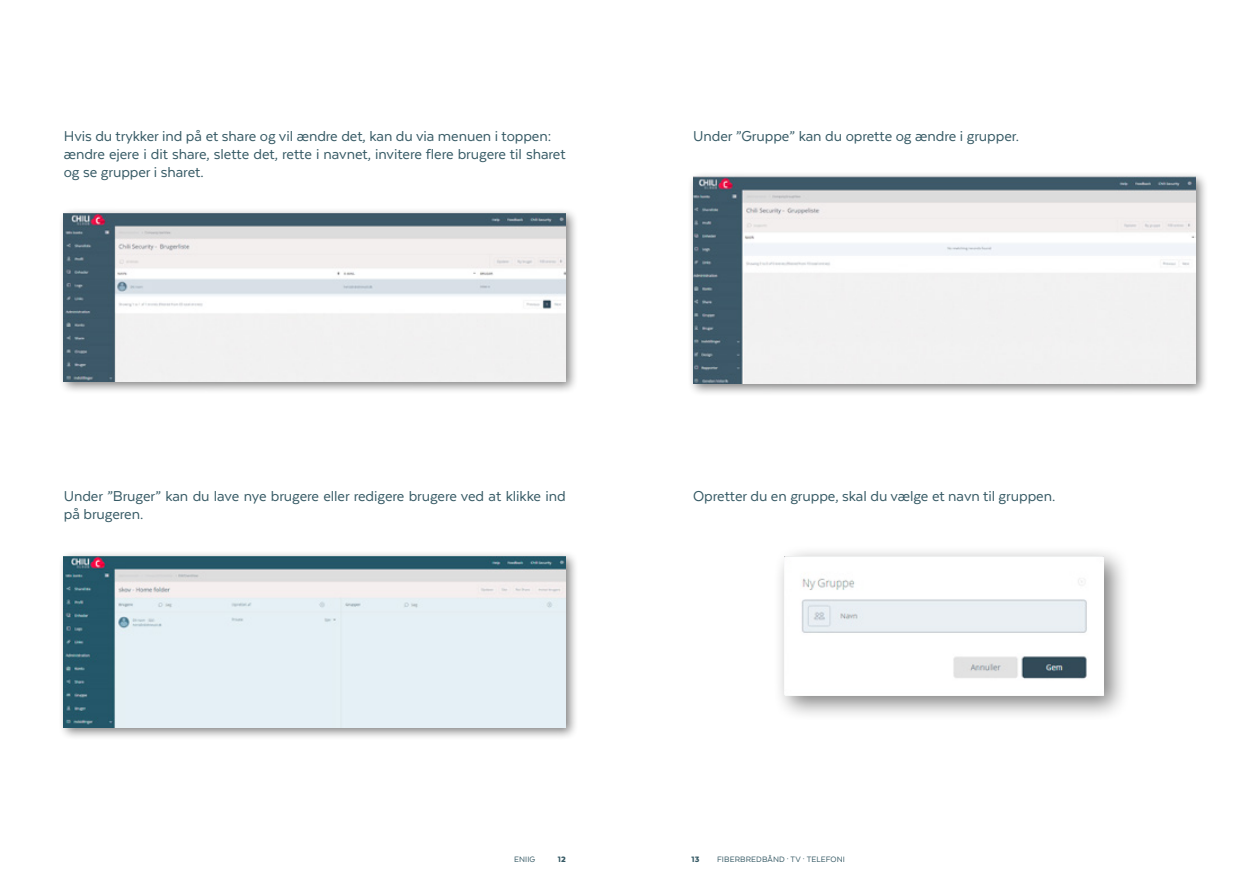
<style>
.page{position:relative;width:1259px;height:893px;background:#fff}
.page>*{position:absolute;margin:0;border:0;box-sizing:border-box;transform-origin:0 0}
.t1{font:16.5px/18px "Texta";letter-spacing:-.005em;color:#355964}
.t2{font:9px "Texta";letter-spacing:.01em;color:#355964}
.t3{font:900 9px "Texta";color:#355964}
</style>
<div class="page">
<div style="left:58px;top:207px;width:521px;height:188px;background:#000;opacity:.5"></div>
<img style="left:64px;top:213px;width:502px;height:168px">
<div style="left:58px;top:550px;width:521px;height:191px;background:#000;opacity:.5"></div>
<img style="left:64px;top:556px;width:502px;height:172px">
<div style="left:687px;top:170px;width:521px;height:227px;background:#000;opacity:.5"></div>
<img style="left:693px;top:177px;width:502px;height:206px">
<div style="left:772px;top:545px;width:358px;height:176px;background:#000;opacity:.5"></div>
<img style="left:784px;top:556px;width:319px;height:139px">
<p class="t1" style="left:64px;top:127px;width:503px">Hvis du trykker ind på et share og vil ændre det, kan du via menuen i toppen: ændre ejere i dit share, slette det, rette i navnet, invitere flere brugere til sharet og se grupper i sharet.</p>
<p class="t1" style="left:693px;top:127px;width:327px">Under ”Gruppe” kan du oprette og ændre i grupper.</p>
<p class="t1" style="left:64px;top:487px;width:503px">Under ”Bruger” kan du lave nye brugere eller redigere brugere ved at klikke ind på brugeren.</p>
<p class="t1" style="left:693px;top:487px;width:363px">Opretter du en gruppe, skal du vælge et navn til gruppen.</p>
<p class="t2" style="left:514px;top:854px;width:23px">ENIIG</p>
<p class="t3" style="left:558px;top:854px;width:9px">12</p>
<p class="t3" style="left:691px;top:854px;width:9px">13</p>
<p class="t2" style="left:717px;top:854px;width:129px">FIBERBREDBÅND · TV · TELEFONI</p>
</div>
